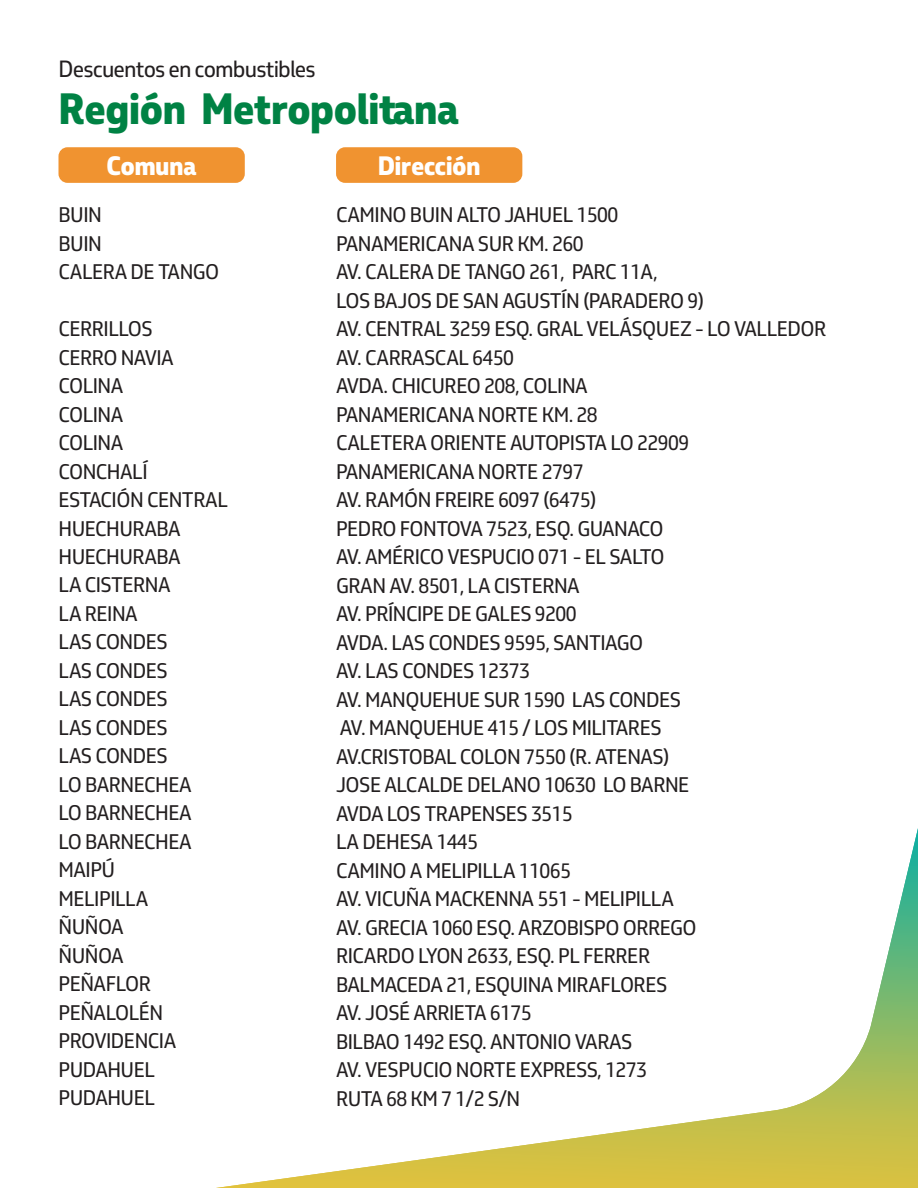
<style>
.page{position:relative;width:918px;height:1188px;background:#fff}
.page>*{position:absolute;margin:0;border:0;box-sizing:border-box;transform-origin:0 0}
.t1{font:800 42px "Petrobras Sans";letter-spacing:-.025em;color:#008244}
.t2{font:800 25.5px "Petrobras Sans";letter-spacing:-.025em;color:#fff}
.t3{font:22.5px "Petrobras Sans";letter-spacing:-.04em;color:#231f20}
.t4{font:20.25px/28.5px "Petrobras Sans";letter-spacing:-.025em;color:#231f20}
</style>
<div class="page">
<svg style="left:216px;top:828px;width:702px;height:360px"></svg>
<div style="left:58px;top:147px;width:187px;height:36px;background:#f09330;border-radius:9px"></div>
<div style="left:336px;top:147px;width:186px;height:36px;background:#f09330;border-radius:9px"></div>
<p class="t3" style="left:58px;top:55px;width:259px">Descuentos en combustibles</p>
<h1 class="t1" style="left:58px;top:80px;width:402px">Región Metropolitana</h1>
<p class="t2" style="left:107px;top:148px;width:92px">Comuna</p>
<p class="t2" style="left:378px;top:148px;width:104px">Dirección</p>
<p class="t4" style="left:58px;top:200px;width:162px">BUIN<br>BUIN<br>CALERA DE TANGO</p>
<p class="t4" style="left:58px;top:314px;width:171px">CERRILLOS<br>CERRO NAVIA<br>COLINA<br>COLINA<br>COLINA<br>CONCHALÍ<br>ESTACIÓN CENTRAL<br>HUECHURABA<br>HUECHURABA<br>LA CISTERNA<br>LA REINA<br>LAS CONDES<br>LAS CONDES<br>LAS CONDES<br>LAS CONDES<br>LAS CONDES<br>LO BARNECHEA<br>LO BARNECHEA<br>LO BARNECHEA<br>MAIPÚ<br>MELIPILLA<br>ÑUÑOA<br>ÑUÑOA<br>PEÑAFLOR<br>PEÑALOLÉN<br>PROVIDENCIA<br>PUDAHUEL<br>PUDAHUEL</p>
<p class="t4" style="left:336px;top:201px;width:492px">CAMINO BUIN ALTO JAHUEL 1500<br>PANAMERICANA SUR KM. 260<br>AV. CALERA DE TANGO 261, PARC 11A,<br>LOS BAJOS DE SAN AGUSTÍN (PARADERO 9)<br>AV. CENTRAL 3259 ESQ. GRAL VELÁSQUEZ - LO VALLEDOR<br>AV. CARRASCAL 6450<br>AVDA. CHICUREO 208, COLINA<br>PANAMERICANA NORTE KM. 28<br>CALETERA ORIENTE AUTOPISTA LO 22909<br>PANAMERICANA NORTE 2797<br>AV. RAMÓN FREIRE 6097 (6475)<br>PEDRO FONTOVA 7523, ESQ. GUANACO<br>AV. AMÉRICO VESPUCIO 071 - EL SALTO<br>GRAN AV. 8501, LA CISTERNA<br>AV. PRÍNCIPE DE GALES 9200<br>AVDA. LAS CONDES 9595, SANTIAGO<br>AV. LAS CONDES 12373<br>AV. MANQUEHUE SUR 1590 LAS CONDES<br>AV. MANQUEHUE 415 / LOS MILITARES<br>AV.CRISTOBAL COLON 7550 (R. ATENAS)<br>JOSE ALCALDE DELANO 10630 LO BARNE<br>AVDA LOS TRAPENSES 3515<br>LA DEHESA 1445<br>CAMINO A MELIPILLA 11065<br>AV. VICUÑA MACKENNA 551 - MELIPILLA<br>AV. GRECIA 1060 ESQ. ARZOBISPO ORREGO<br>RICARDO LYON 2633, ESQ. PL FERRER<br>BALMACEDA 21, ESQUINA MIRAFLORES<br>AV. JOSÉ ARRIETA 6175<br>BILBAO 1492 ESQ. ANTONIO VARAS<br>AV. VESPUCIO NORTE EXPRESS, 1273<br>RUTA 68 KM 7 1/2 S/N</p>
</div>
